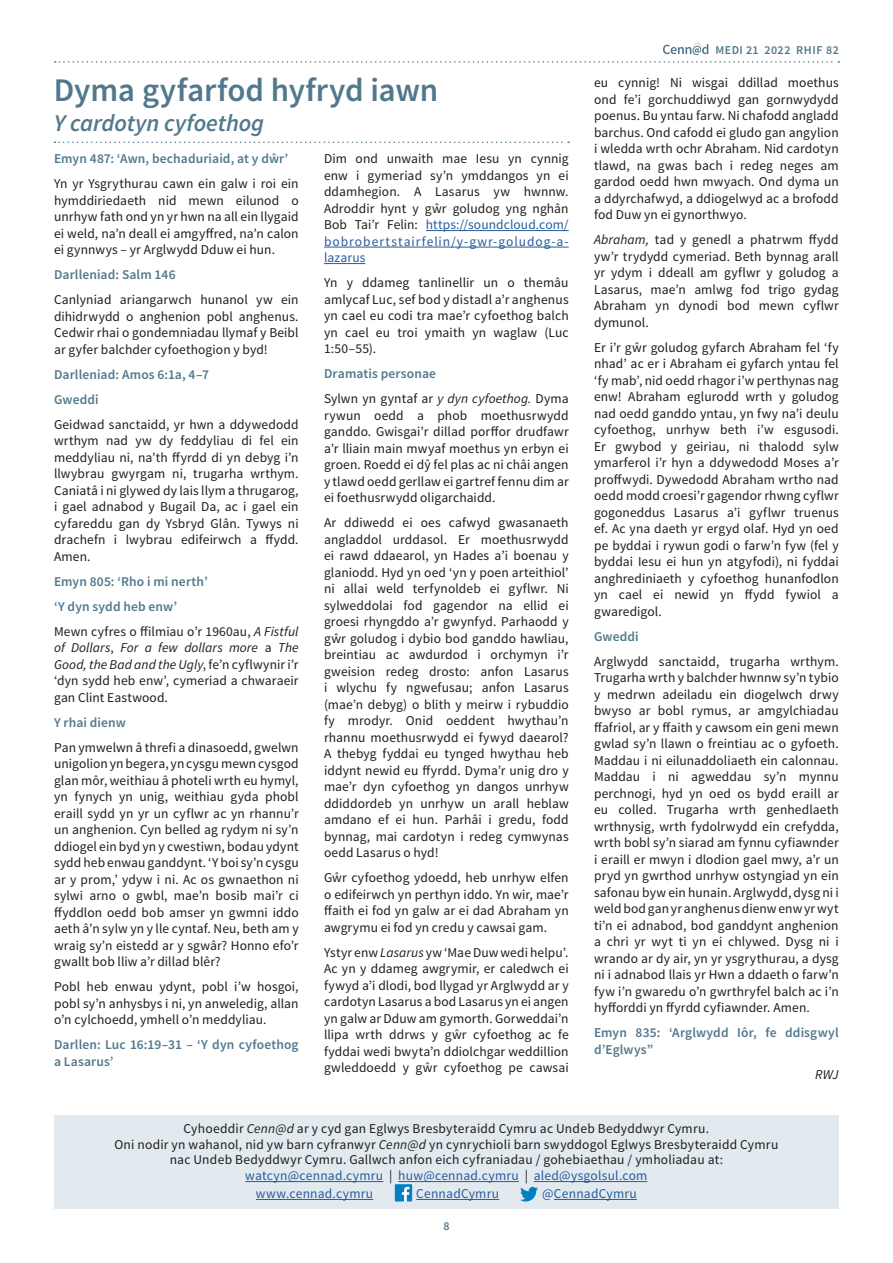
<style>
.page{position:relative;width:893px;height:1263px;background:#fff}
.page>*{position:absolute;margin:0;border:0;box-sizing:border-box;transform-origin:0 0}
.t1{font:600 33px "Source Sans Pro";letter-spacing:-.005em;color:#51788c}
.t2{font:italic 600 24px "Source Sans Pro";letter-spacing:-.005em;color:#51788c}
.t3{font:13.5px/16.5px "Source Sans Pro";letter-spacing:.01em;color:#1d1d1b;text-align:justify}
.t4{font:600 13.5px/25px "Source Sans Pro";letter-spacing:.01em;color:#51788c}
.t5{font:13.5px "Source Sans Pro";letter-spacing:.02em;color:#275b9b}
.t6{font:italic 13.5px "Source Sans Pro";color:#1d1d1b}
.t7{font:600 12px "Source Sans Pro";letter-spacing:.04em;color:#51788c}
.s1{font-weight:400;color:#1d1d1b}
.s2{font-weight:400;font-style:italic;color:#1d1d1b}
.s3{font-style:italic}
.s4{color:#275b9b}
.s5{font-weight:600;color:#51788c}
</style>
<div class="page">
<svg style="left:663px;top:42px;width:45px;height:13px"></svg>
<svg style="left:55px;top:61px;width:784px;height:2px"></svg>
<svg style="left:54px;top:142px;width:515px;height:1px"></svg>
<hr style="left:426px;top:230px;width:143px;height:1px;background:#275b9b">
<hr style="left:324px;top:247px;width:245px;height:1px;background:#275b9b">
<hr style="left:324px;top:263px;width:41px;height:1px;background:#275b9b">
<div style="left:54px;top:1115px;width:785px;height:94px;background:#e2eaef"></div>
<hr style="left:245px;top:1181px;width:138px;height:1px;background:#275b9b">
<hr style="left:398px;top:1181px;width:121px;height:1px;background:#275b9b">
<hr style="left:534px;top:1181px;width:113px;height:1px;background:#275b9b">
<hr style="left:256px;top:1199px;width:117px;height:1px;background:#275b9b">
<hr style="left:416px;top:1199px;width:83px;height:1px;background:#275b9b">
<hr style="left:554px;top:1199px;width:83px;height:1px;background:#275b9b">
<svg style="left:395px;top:1184px;width:17px;height:17px"></svg>
<svg style="left:520px;top:1186px;width:18px;height:16px"></svg>
<h1 class="t1" style="left:54px;top:69px;width:386px">Dyma gyfarfod hyfryd iawn</h1>
<h2 class="t2" style="left:54px;top:108px;width:212px">Y cardotyn cyfoethog</h2>
<p class="t4" style="left:54px;top:147px;width:236px">Emyn 487: ‘Awn, bechaduriaid, at y dŵr’</p>
<p class="t3" style="left:54px;top:176px;width:246px">Yn yr Ysgrythurau cawn ein galw i roi ein hymddiriedaeth nid mewn eilunod o unrhyw fath ond yn yr hwn na all ein llygaid ei weld, na’n deall ei amgyffred, na’n calon ei gynnwys – yr Arglwydd Dduw ei hun.</p>
<p class="t4" style="left:54px;top:263px;width:123px">Darlleniad: Salm 146</p>
<p class="t3" style="left:54px;top:292px;width:246px">Canlyniad ariangarwch hunanol yw ein dihidrwydd o anghenion pobl anghenus.<br>Cedwir rhai o gondemniadau llymaf y Beibl ar gyfer balchder cyfoethogion y byd!</p>
<p class="t4" style="left:54px;top:362px;width:156px">Darlleniad: Amos 6:1a, 4–7<br>Gweddi</p>
<p class="t3" style="left:54px;top:416px;width:246px">Geidwad sanctaidd, yr hwn a ddywedodd wrthym nad yw dy feddyliau di fel ein meddyliau ni, na’th ffyrdd di yn debyg i’n llwybrau gwyrgam ni, trugarha wrthym.<br>Caniatâ i ni glywed dy lais llym a thrugarog, i gael adnabod y Bugail Da, ac i gael ein cyfareddu gan dy Ysbryd Glân. Tywys ni drachefn i lwybrau edifeirwch a ffydd.<br>Amen.</p>
<p class="t4" style="left:54px;top:569px;width:246px">Emyn 805: ‘Rho i mi nerth’<br>‘Y dyn sydd heb enw’<br><span class="s1">Mewn cyfres o ffilmiau o’r 1960au,</span> <span class="s2">A Fistful</span></p>
<p class="t3" style="left:54px;top:640px;width:246px"><span class="s3">of Dollars</span>, <span class="s3">For a few dollars more</span> a <span class="s3">The Good, the Bad and the Ugly</span>, fe’n cyflwynir i’r ‘dyn sydd heb enw’, cymeriad a chwaraeir gan Clint Eastwood.</p>
<p class="t4" style="left:54px;top:710px;width:73px">Y rhai dienw</p>
<p class="t3" style="left:54px;top:739px;width:246px">Pan ymwelwn â threfi a dinasoedd, gwelwn unigolion yn begera, yn cysgu mewn cysgod glan môr, weithiau â photeli wrth eu hymyl, yn fynych yn unig, weithiau gyda phobl eraill sydd yn yr un cyflwr ac yn rhannu’r un anghenion. Cyn belled ag rydym ni sy’n ddiogel ein byd yn y cwestiwn, bodau ydynt sydd heb enwau ganddynt. ‘Y boi sy’n cysgu ar y prom,’ ydyw i ni. Ac os gwnaethon ni sylwi arno o gwbl, mae’n bosib mai’r ci ffyddlon oedd bob amser yn gwmni iddo aeth â’n sylw yn y lle cyntaf. Neu, beth am y wraig sy’n eistedd ar y sgwâr? Honno efo’r gwallt bob lliw a’r dillad blêr?</p>
<p class="t3" style="left:54px;top:979px;width:246px">Pobl heb enwau ydynt, pobl i’w hosgoi, pobl sy’n anhysbys i ni, yn anweledig, allan o’n cylchoedd, ymhell o’n meddyliau.</p>
<p class="t4" style="left:54px;top:1037px;width:246px;line-height:16.5px">Darllen: Luc 16:19–31 – ‘Y dyn cyfoethog a Lasarus’</p>
<p class="t3" style="left:324px;top:151px;width:246px">Dim ond unwaith mae Iesu yn cynnig enw i gymeriad sy’n ymddangos yn ei ddamhegion. A Lasarus yw hwnnw.<br>Adroddir hynt y gŵr goludog yng nghân Bob Tai’r Felin: <span class="s4">https://soundcloud.com/ bobrobertstairfelin/y-gwr-goludog-a&shy;lazarus</span></p>
<p class="t3" style="left:324px;top:275px;width:246px">Yn y ddameg tanlinellir un o themâu amlycaf Luc, sef bod y distadl a’r anghenus yn cael eu codi tra mae’r cyfoethog balch yn cael eu troi ymaith yn waglaw (Luc 1:50–55).</p>
<p class="t3" style="left:324px;top:361px;width:246px;line-height:25px"><span class="s5">Dramatis personae<br></span>Sylwn yn gyntaf ar <span class="s3">y dyn cyfoethog.</span> Dyma</p>
<p class="t3" style="left:324px;top:407px;width:246px">rywun oedd a phob moethusrwydd ganddo. Gwisgai’r dillad porffor drudfawr a’r lliain main mwyaf moethus yn erbyn ei groen. Roedd ei dŷ fel plas ac ni châi angen y tlawd oedd gerllaw ei gartref fennu dim ar ei foethusrwydd oligarchaidd.</p>
<p class="t3" style="left:324px;top:515px;width:246px">Ar ddiwedd ei oes cafwyd gwasanaeth angladdol urddasol. Er moethusrwydd ei rawd ddaearol, yn Hades a’i boenau y glaniodd. Hyd yn oed ‘yn y poen arteithiol’ ni allai weld terfynoldeb ei gyflwr. Ni sylweddolai fod gagendor na ellid ei groesi rhyngddo a’r gwynfyd. Parhaodd y gŵr goludog i dybio bod ganddo hawliau, breintiau ac awdurdod i orchymyn i’r gweision redeg drosto: anfon Lasarus i wlychu fy ngwefusau; anfon Lasarus (mae’n debyg) o blith y meirw i rybuddio fy mrodyr. Onid oeddent hwythau’n rhannu moethusrwydd ei fywyd daearol?<br>A thebyg fyddai eu tynged hwythau heb iddynt newid eu ffyrdd. Dyma’r unig dro y mae’r dyn cyfoethog yn dangos unrhyw ddiddordeb yn unrhyw un arall heblaw amdano ef ei hun. Parhâi i gredu, fodd bynnag, mai cardotyn i redeg cymwynas oedd Lasarus o hyd!</p>
<p class="t3" style="left:324px;top:870px;width:246px">Gŵr cyfoethog ydoedd, heb unrhyw elfen o edifeirwch yn perthyn iddo. Yn wir, mae’r ffaith ei fod yn galw ar ei dad Abraham yn awgrymu ei fod yn credu y cawsai gam.</p>
<p class="t3" style="left:324px;top:944px;width:246px">Ystyr enw <span class="s3">Lasarus</span> yw ‘Mae Duw wedi helpu’.<br>Ac yn y ddameg awgrymir, er caledwch ei fywyd a’i dlodi, bod llygad yr Arglwydd ar y cardotyn Lasarus a bod Lasarus yn ei angen yn galw ar Dduw am gymorth. Gorweddai’n llipa wrth ddrws y gŵr cyfoethog ac fe fyddai wedi bwyta’n ddiolchgar weddillion gwleddoedd y gŵr cyfoethog pe cawsai</p>
<p class="t7" style="left:715px;top:42px;width:125px">MEDI 21 2022 RHIF 82</p>
<p class="t3" style="left:594px;top:75px;width:246px">eu cynnig! Ni wisgai ddillad moethus ond fe’i gorchuddiwyd gan gornwydydd poenus. Bu yntau farw. Ni chafodd angladd barchus. Ond cafodd ei gludo gan angylion i wledda wrth ochr Abraham. Nid cardotyn tlawd, na gwas bach i redeg neges am gardod oedd hwn mwyach. Ond dyma un a ddyrchafwyd, a ddiogelwyd ac a brofodd fod Duw yn ei gynorthwyo.</p>
<p class="t3" style="left:594px;top:232px;width:246px"><span class="s3">Abraham,</span> tad y genedl a phatrwm ffydd yw’r trydydd cymeriad. Beth bynnag arall yr ydym i ddeall am gyflwr y goludog a Lasarus, mae’n amlwg fod trigo gydag Abraham yn dynodi bod mewn cyflwr dymunol.</p>
<p class="t3" style="left:594px;top:339px;width:246px">Er i’r gŵr goludog gyfarch Abraham fel ‘fy nhad’ ac er i Abraham ei gyfarch yntau fel ‘fy mab’, nid oedd rhagor i’w perthynas nag enw! Abraham eglurodd wrth y goludog nad oedd ganddo yntau, yn fwy na’i deulu cyfoethog, unrhyw beth i’w esgusodi.<br>Er gwybod y geiriau, ni thalodd sylw ymarferol i’r hyn a ddywedodd Moses a’r proffwydi. Dywedodd Abraham wrtho nad oedd modd croesi’r gagendor rhwng cyflwr gogoneddus Lasarus a’i gyflwr truenus ef. Ac yna daeth yr ergyd olaf. Hyd yn oed pe byddai i rywun godi o farw’n fyw (fel y byddai Iesu ei hun yn atgyfodi), ni fyddai anghrediniaeth y cyfoethog hunanfodlon yn cael ei newid yn ffydd fywiol a gwaredigol.</p>
<p class="t4" style="left:594px;top:624px;width:46px">Gweddi</p>
<p class="t3" style="left:594px;top:653px;width:246px">Arglwydd sanctaidd, trugarha wrthym.<br>Trugarha wrth y balchder hwnnw sy’n tybio y medrwn adeiladu ein diogelwch drwy bwyso ar bobl rymus, ar amgylchiadau ffafriol, ar y ffaith y cawsom ein geni mewn gwlad sy’n llawn o freintiau ac o gyfoeth.<br>Maddau i ni eilunaddoliaeth ein calonnau.<br>Maddau i ni agweddau sy’n mynnu perchnogi, hyd yn oed os bydd eraill ar eu colled. Trugarha wrth genhedlaeth wrthnysig, wrth fydolrwydd ein crefydda, wrth bobl sy’n siarad am fynnu cyfiawnder i eraill er mwyn i dlodion gael mwy, a’r un pryd yn gwrthod unrhyw ostyngiad yn ein safonau byw ein hunain. Arglwydd, dysg ni i weld bod gan yr anghenus dienw enw yr wyt ti’n ei adnabod, bod ganddynt anghenion a chri yr wyt ti yn ei chlywed. Dysg ni i wrando ar dy air, yn yr ysgrythurau, a dysg ni i adnabod llais yr Hwn a ddaeth o farw’n fyw i’n gwaredu o’n gwrthryfel balch ac i’n hyfforddi yn ffyrdd cyfiawnder. Amen.</p>
<p class="t4" style="left:594px;top:1025px;width:246px;line-height:16.5px">Emyn 835: ‘Arglwydd Iôr, fe ddisgwyl d’Eglwys”</p>
<p class="t6" style="left:815px;top:1066px;width:25px">RWJ</p>
<p class="t3" style="left:114px;top:1121px;width:665px;line-height:15.8px;text-align:center">Cyhoeddir <span class="s3">Cenn@d</span> ar y cyd gan Eglwys Bresbyteraidd Cymru ac Undeb Bedyddwyr Cymru.<br>Oni nodir yn wahanol, nid yw barn cyfranwyr <span class="s3">Cenn@d</span> yn cynrychioli barn swyddogol Eglwys Bresbyteraidd Cymru nac Undeb Bedyddwyr Cymru. Gallwch anfon eich cyfraniadau / gohebiaethau / ymholiadau at: <span class="s4">watcyn@cennad.cymru</span> | <span class="s4">huw@cennad.cymru</span> | <span class="s4">aled@ysgolsul.com</span></p>
<p class="t5" style="left:256px;top:1185px;width:119px">www.cennad.cymru</p>
<p class="t5" style="left:416px;top:1185px;width:84px">CennadCymru</p>
<p class="t5" style="left:542px;top:1185px;width:96px">@CennadCymru</p>
<p class="t7" style="left:443px;top:1218px;width:8px">8</p>
</div>
